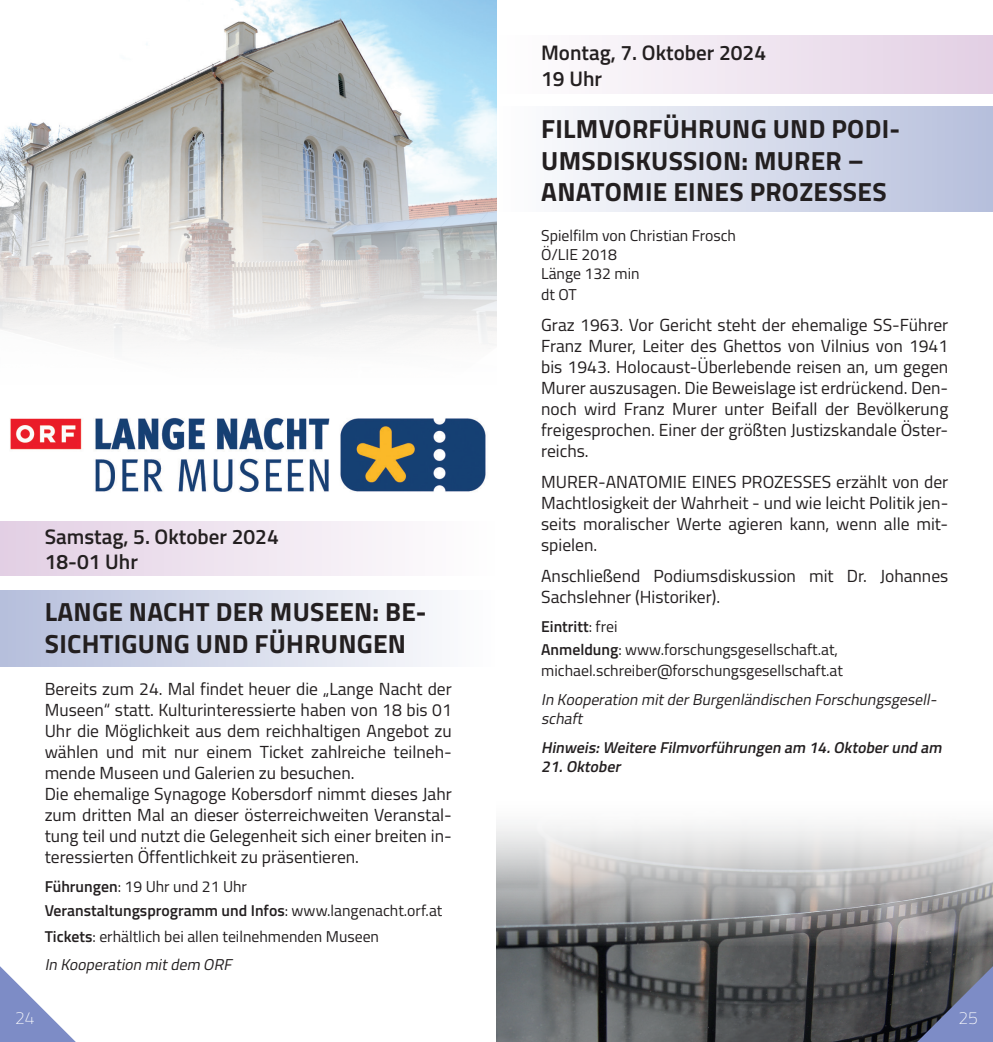
<style>
.page{position:relative;width:993px;height:1042px;background:#fff}
.page>*{position:absolute;margin:0;border:0;box-sizing:border-box;transform-origin:0 0}
.t1{font:700 26.25px/31.5px "Titillium";letter-spacing:.01em;color:#231f20}
.t2{font:600 21px/25.2px "Titillium";color:#231f20}
.t3{font:17.5px/21px "Titillium";color:#231f20}
.t4{font:100 17.5px "Titillium";color:#fff}
.t5{font:15.75px/18.9px "Titillium";color:#231f20}
.t6{font:600 15.75px/23.8px "Titillium";color:#231f20}
.t7{font:italic 15.75px/18.9px "Titillium";color:#231f20}
.t8{font:italic 600 15.75px/18.9px "Titillium";color:#231f20}
.s1{font-weight:400}
.s2{font-weight:600}
.s3{font-style:italic}
</style>
<div class="page">
<svg style="left:0;top:966px;width:76px;height:76px"></svg>
<img style="left:496px;top:946px;width:303px;height:96px">
<div style="left:0;top:521px;width:496px;height:55px;background:linear-gradient(to right,#e2cfe4,#fefefe)"></div>
<div style="left:0;top:589px;width:496px;height:77px;background:linear-gradient(to right,#b5bedc,#fefefe)"></div>
<img style="left:10px;top:417px;width:476px;height:75px">
<img style="left:3px;top:0;width:493px;height:140px">
<div style="left:496px;top:36px;width:496px;height:58px;background:linear-gradient(to right,#fffffe,#e2cfe4)"></div>
<div style="left:496px;top:106px;width:496px;height:106px;background:linear-gradient(to right,#fefefe,#b6bfdc)"></div>
<svg style="left:496px;top:824px;width:496px;height:122px"></svg>
<svg style="left:799px;top:946px;width:193px;height:96px"></svg>
<svg style="left:0;top:140px;width:496px;height:206px"></svg>
<p class="t2" style="left:45px;top:523px;width:235px">Samstag, 5. Oktober 2024<br>18-01 Uhr</p>
<h1 class="t1" style="left:45px;top:595px;width:383px">LANGE NACHT DER MUSEEN: BE-<br>SICHTIGUNG UND FÜHRUNGEN</h1>
<p class="t3" style="left:45px;top:677px;width:408px">Bereits zum 24. Mal findet heuer die „Lange Nacht der Museen“ statt. Kulturinteressierte haben von 18 bis 01<br>Uhr die Möglichkeit aus dem reichhaltigen Angebot zu wählen und mit nur einem Ticket zahlreiche teilneh&shy;mende Museen und Galerien zu besuchen.<br>Die ehemalige Synagoge Kobersdorf nimmt dieses Jahr zum dritten Mal an dieser österreichweiten Veranstal&shy;tung teil und nutzt die Gelegenheit sich einer breiten in&shy;teressierten Öffentlichkeit zu präsentieren.</p>
<p class="t6" style="left:45px;top:873px;width:399px">Führungen<span class="s1">: 19 Uhr und 21 Uhr<br></span>Veranstaltungsprogramm und Infos<span class="s1">: www.langenacht.orf.at</span></p>
<p class="t5" style="left:45px;top:921px;width:336px;line-height:28.9px"><span class="s2">Tickets</span>: erhältlich bei allen teilnehmenden Museen<br><span class="s3">In Kooperation mitdem ORF</span></p>
<p class="t4" style="left:15px;top:1005px;width:21px">24</p>
<p class="t2" style="left:541px;top:39px;width:226px">Montag, 7. Oktober 2024<br>19 Uhr</p>
<h1 class="t1" style="left:541px;top:112px;width:360px">FILMVORFÜHRUNG UND PODI-<br>UMSDISKUSSION: MURER –<br>ANATOMIE EINES PROZESSES</h1>
<p class="t5" style="left:541px;top:225px;width:196px">Spielfilm von Christian Frosch<br>Ö/LIE 2018<br>Länge 132 min</p>
<p class="t5" style="left:541px;top:284px;width:37px">dt OT</p>
<p class="t3" style="left:541px;top:313px;width:408px;text-align:justify">Graz 1963. Vor Gericht steht der ehemalige SS-Führer Franz Murer, Leiter des Ghettos von Vilnius von 1941 bis 1943. Holocaust-Überlebende reisen an, um gegen Murer auszusagen. Die Beweislage ist erdrückend. Den&shy;noch wird Franz Murer unter Beifall der Bevölkerung freigesprochen. Einer der größten Justizskandale Öster&shy;reichs.</p>
<p class="t3" style="left:541px;top:470px;width:408px;text-align:justify">MURER-ANATOMIE EINES PROZESSES erzählt von der Machtlosigkeit der Wahrheit - und wie leicht Politik jen&shy;seits moralischer Werte agieren kann, wenn alle mit&shy;spielen.</p>
<p class="t3" style="left:541px;top:564px;width:408px">Anschließend Podiumsdiskussion mit Dr. Johannes<br>Sachslehner (Historiker).</p>
<p class="t5" style="left:541px;top:613px;width:298px;line-height:23.8px"><span class="s2">Eintritt</span>: frei<br><span class="s2">Anmeldung</span>: www.forschungsgesellschaft.at,</p>
<p class="t5" style="left:541px;top:661px;width:303px">michael.schreiber@forschungsgesellschaft.at</p>
<p class="t7" style="left:541px;top:689px;width:400px">In Kooperation mitderBurgenländischen Forschungsgesell&shy;schaft</p>
<p class="t8" style="left:541px;top:737px;width:406px">Hinweis:Weitere Filmvorführungen am 14.Oktoberund am<br>21.Oktober</p>
<p class="t4" style="left:958px;top:1005px;width:21px">25</p>
</div>
